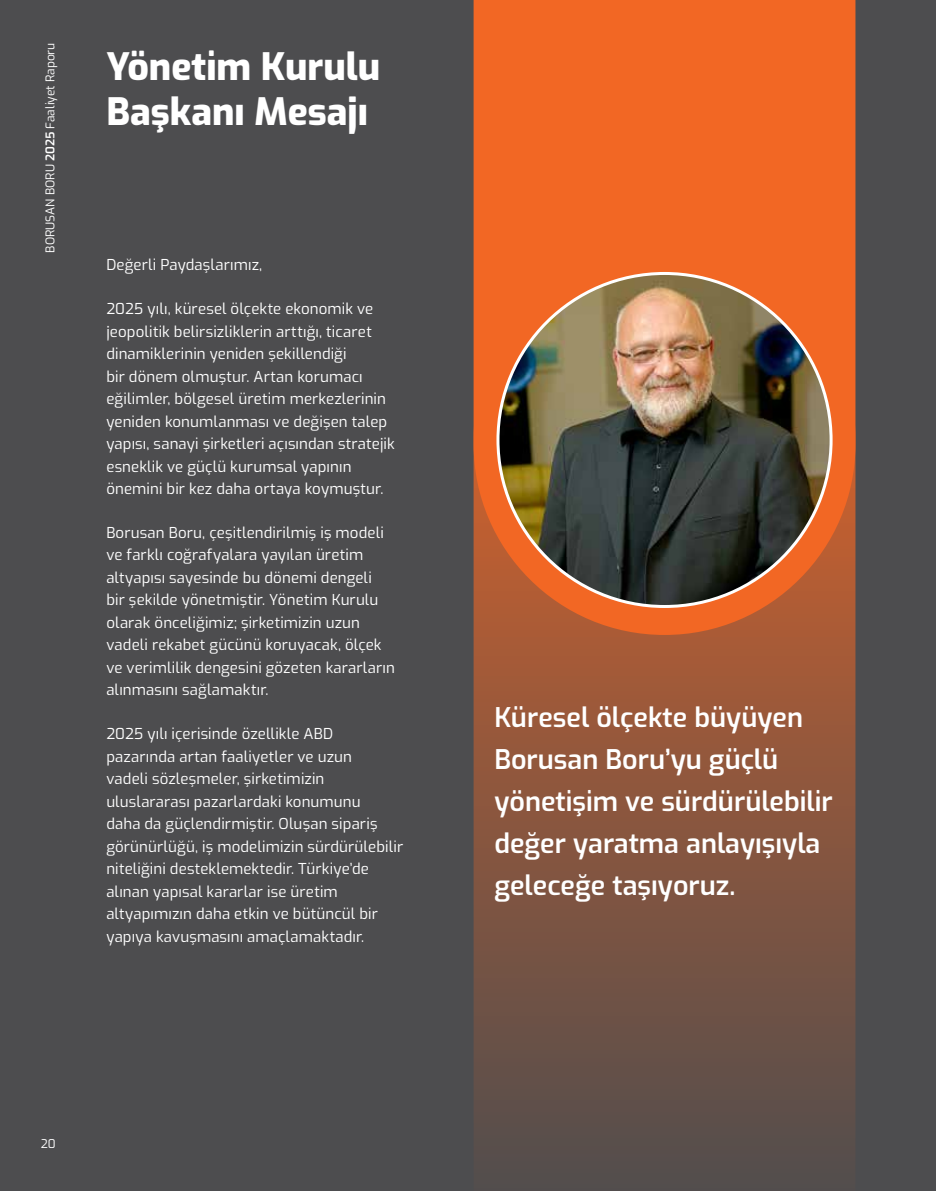
<style>
.page{position:relative;width:936px;height:1191px;background:#fff}
.page>*{position:absolute;margin:0;border:0;box-sizing:border-box;transform-origin:0 0}
.t1{font:800 37.5px/45px "Exo";color:#fff}
.t2{font:600 27px/42px "Exo";color:#fff}
.t3{font:15px/22.5px "Exo";letter-spacing:.01em;color:#fff}
.t4{font:12px "Exo";color:#fff}
.s1{font-weight:600}
</style>
<div class="page">
<div style="left:0;top:0;width:935px;height:1191px;background:#4d4d4f"></div>
<div style="left:473px;top:0;width:382px;height:247px;background:#f26724"></div>
<svg style="left:473px;top:247px;width:382px;height:910px;background:#96593c"></svg>
<img style="left:498px;top:273px;width:333px;height:333px;border-radius:166px">
<p class="t4" style="left:41px;top:253px;width:212px;rotate:-90deg">BORUSAN BORU <span class="s1">2025</span> Faaliyet Raporu</p>
<h1 class="t1" style="left:106px;top:42px;width:275px">Yönetim Kurulu<br>Başkanı Mesajı</h1>
<p class="t3" style="left:106px;top:253px;width:157px">Değerli Paydaşlarımız,</p>
<p class="t3" style="left:106px;top:296px;width:290px">2025 yılı, küresel ölçekte ekonomik ve jeopolitik belirsizliklerin arttığı, ticaret dinamiklerinin yeniden şekillendiği<br>bir dönem olmuştur. Artan korumacı eğilimler, bölgesel üretim merkezlerinin yeniden konumlanması ve değişen talep yapısı, sanayi şirketleri açısından stratejik esneklik ve güçlü kurumsal yapının önemini bir kez daha ortaya koymuştur.</p>
<p class="t3" style="left:106px;top:520px;width:290px">Borusan Boru, çeşitlendirilmiş iş modeli ve farklı coğrafyalara yayılan üretim altyapısı sayesinde bu dönemi dengeli<br>bir şekilde yönetmiştir. Yönetim Kurulu olarak önceliğimiz; şirketimizin uzun vadeli rekabet gücünü koruyacak, ölçek ve verimlilik dengesini gözeten kararların alınmasını sağlamaktır.</p>
<p class="t3" style="left:106px;top:721px;width:298px">2025 yılı içerisinde özellikle ABD pazarında artan faaliyetler ve uzun<br>vadeli sözleşmeler, şirketimizin uluslararası pazarlardaki konumunu<br>daha da güçlendirmiştir. Oluşan sipariş görünürlüğü, iş modelimizin sürdürülebilir niteliğini desteklemektedir. Türkiye’de alınan yapısal kararlar ise üretim altyapımızın daha etkin ve bütüncül bir yapıya kavuşmasını amaçlamaktadır.</p>
<p class="t4" style="left:41px;top:1135px;width:16px">20</p>
<h2 class="t2" style="left:494px;top:694px;width:340px">Küresel ölçekte büyüyen<br>Borusan Boru’yu güçlü yönetişim ve sürdürülebilir değer yaratma anlayışıyla geleceğe taşıyoruz.</h2>
</div>
